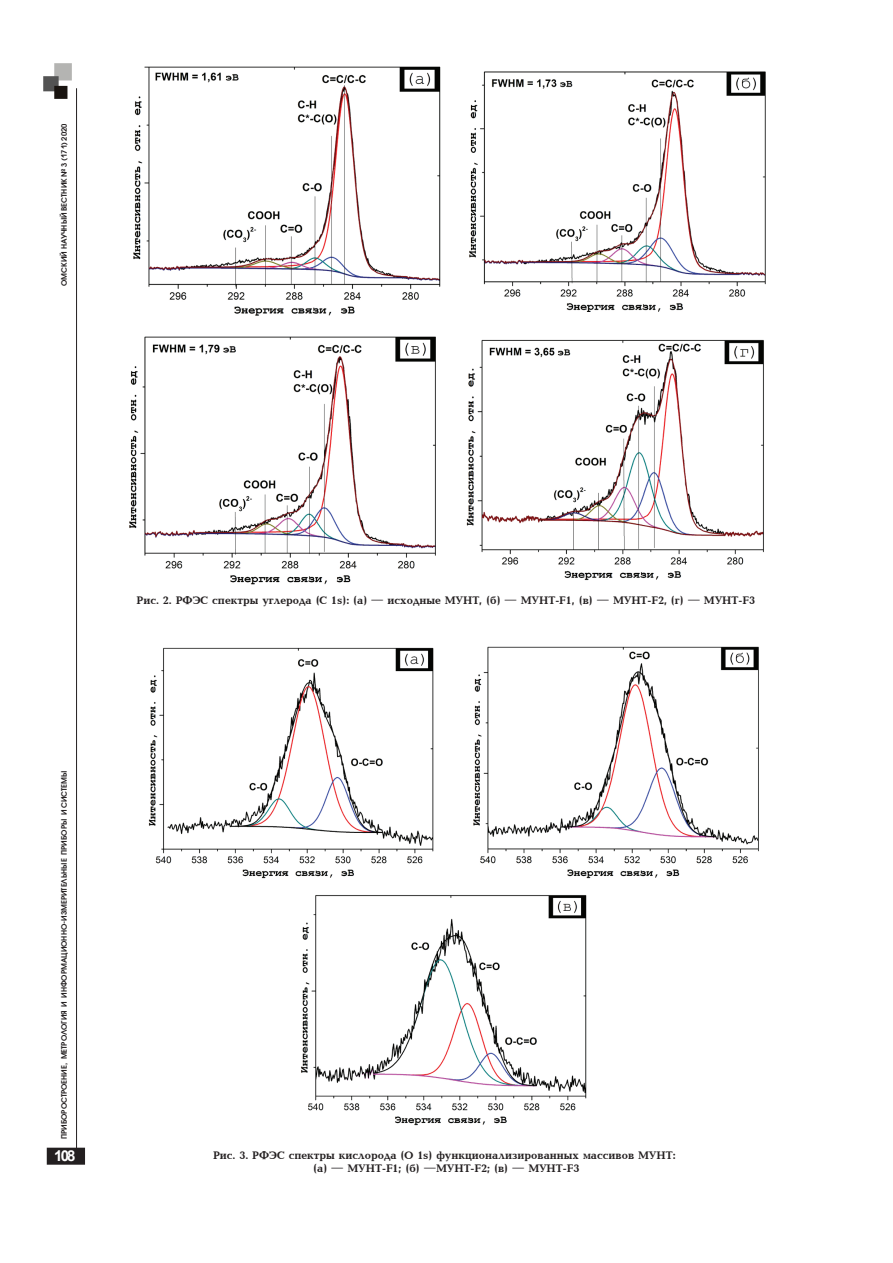
<style>
.page{position:relative;width:893px;height:1263px;background:#fff}
.page>*{position:absolute;margin:0;border:0;box-sizing:border-box;transform-origin:0 0}
.t1{font:700 15px "Arial";color:#fff}
.t2{font:700 11.25px/13.5px "Baltica C";color:#231f20;text-align:center}
.t3{font:600 7.5px "Avant Garde Gothic C";color:#231f20}
</style>
<div class="page">
<div style="left:48px;top:1148px;width:36px;height:16px;background:#231f20"></div>
<div style="left:47px;top:1148px;width:38px;height:17px;border:2px solid #231f20"></div>
<hr style="left:76px;top:88px;width:1px;height:1068px;background:#231f20">
<img style="left:43px;top:63px;width:29px;height:36px">
<img style="left:133px;top:66px;width:308px;height:250px">
<img style="left:469px;top:71px;width:297px;height:240px">
<img style="left:129px;top:336px;width:307px;height:249px">
<img style="left:466px;top:339px;width:298px;height:242px">
<img style="left:148px;top:647px;width:286px;height:232px">
<img style="left:473px;top:646px;width:286px;height:233px">
<img style="left:301px;top:895px;width:286px;height:231px">
<p class="t3" style="left:60px;top:286px;width:164px;rotate:-90deg">ОМСКИЙ НАУЧНЫЙ ВЕСТНИК № 3 (171) 2020</p>
<p class="t2" style="left:137px;top:594px;width:620px">Рис. 2. РФЭС спектры углерода (С 1s): (а) — исходные МУНТ, (б) — МУНТ-F1, (в) — МУНТ-F2, (г) — МУНТ-F3</p>
<p class="t3" style="left:60px;top:1139px;width:370px;rotate:-90deg">приборостроение, метрология и информационно-измерительные приборы и системы</p>
<h1 class="t1" style="left:54px;top:1145px;width:23px">108</h1>
<p class="t2" style="left:213px;top:1148px;width:464px">Рис. 3. РФЭС спектры кислорода (O 1s) функционализированных массивов МУНТ: (а) — МУНТ-F1; (б) —МУНТ-F2; (в) — МУНТ-F3</p>
</div>
